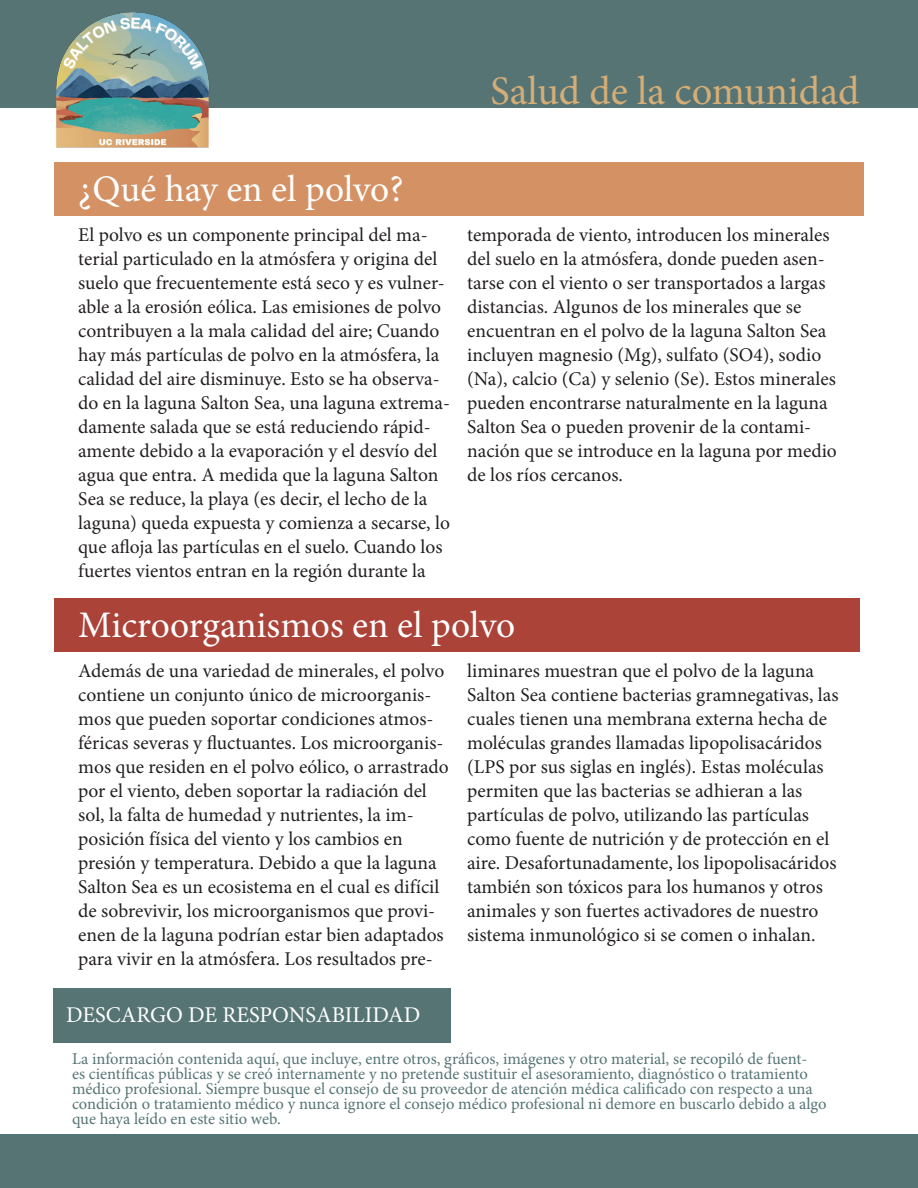
<style>
.page{position:relative;width:918px;height:1188px;background:#fff}
.page>*{position:absolute;margin:0;border:0;box-sizing:border-box;transform-origin:0 0}
.DATE{font:40.5px "Minion Pro";color:#d5ad76}
.Headingfs{font:37.5px "Minion Pro";letter-spacing:-.005em;color:#fff}
.Headingfs-2{font:22.5px "Minion Pro";color:#fff}
.t1{font:19.5px/24px "Minion Pro";color:#231f20}
.t2{font:16.5px/15px "Minion Pro";color:#577474}
</style>
<div class="page">
<div style="left:54px;top:989px;width:397px;height:54px;background:#577474"></div>
<div style="left:54px;top:162px;width:810px;height:54px;background:#d39164"></div>
<div style="left:0;top:1135px;width:918px;height:53px;background:#577474"></div>
<div style="left:0;top:0;width:918px;height:107px;background:#577474"></div>
<div style="left:54px;top:598px;width:806px;height:54px;background:#ab4339"></div>
<img style="left:44px;top:12px;width:176px;height:136px">
<p class="Headingfs" style="left:78px;top:164px;width:327px">¿Qué hay en el polvo?</p>
<p class="DATE" style="left:490px;top:64px;width:371px">Salud de la comunidad</p>
<p class="t1" style="left:78px;top:223px;width:373px">El polvo es un componente principal del ma&shy;terial particulado en la atmósfera y origina del suelo que frecuentemente está seco y es vulner&shy;able a la erosión eólica. Las emisiones de polvo contribuyen a la mala calidad del aire; Cuando hay más partículas de polvo en la atmósfera, la calidad del aire disminuye. Esto se ha observa&shy;do en la laguna Salton Sea, una laguna extrema&shy;damente salada que se está reduciendo rápid&shy;amente debido a la evaporación y el desvío del agua que entra. A medida que la laguna Salton Sea se reduce, la playa (es decir, el lecho de la laguna) queda expuesta y comienza a secarse, lo que afloja las partículas en el suelo. Cuando los fuertes vientos entran en la región durante la</p>
<p class="t1" style="left:467px;top:223px;width:371px">temporada de viento, introducen los minerales del suelo en la atmósfera, donde pueden asen&shy;tarse con el viento o ser transportados a largas distancias. Algunos de los minerales que se encuentran en el polvo de la laguna Salton Sea incluyen magnesio (Mg), sulfato (SO4), sodio (Na), calcio (Ca) y selenio (Se). Estos minerales pueden encontrarse naturalmente en la laguna Salton Sea o pueden provenir de la contami&shy;nación que se introduce en la laguna por medio de los ríos cercanos.</p>
<p class="Headingfs" style="left:78px;top:600px;width:439px">Microorganismos en el polvo</p>
<p class="t1" style="left:78px;top:658px;width:372px">Además de una variedad de minerales, el polvo contiene un conjunto único de microorganis&shy;mos que pueden soportar condiciones atmos&shy;féricas severas y fluctuantes. Los microorganis&shy;mos que residen en el polvo eólico, o arrastrado por el viento, deben soportar la radiación del sol, la falta de humedad y nutrientes, la im&shy;posición física del viento y los cambios en presión y temperatura. Debido a que la laguna Salton Sea es un ecosistema en el cual es difícil de sobrevivir, los microorganismos que provi&shy;enen de la laguna podrían estar bien adaptados para vivir en la atmósfera. Los resultados pre-</p>
<p class="t1" style="left:467px;top:658px;width:373px">liminares muestran que el polvo de la laguna Salton Sea contiene bacterias gramnegativas, las cuales tienen una membrana externa hecha de moléculas grandes llamadas lipopolisacáridos (LPS por sus siglas en inglés). Estas moléculas permiten que las bacterias se adhieran a las partículas de polvo, utilizando las partículas como fuente de nutrición y de protección en el aire. Desafortunadamente, los lipopolisacáridos también son tóxicos para los humanos y otros animales y son fuertes activadores de nuestro sistema inmunológico si se comen o inhalan.</p>
<p class="Headingfs-2" style="left:66px;top:1000px;width:356px">DESCARGO DE RESPONSABILIDAD</p>
<p class="t2" style="left:72px;top:1051px;width:756px">La información contenida aquí, que incluye, entre otros, gráficos, imágenes y otro material, se recopiló de fuent-<br>es científicas públicas y se creó internamente y no pretende sustituir el asesoramiento, diagnóstico o tratamiento médico profesional. Siempre busque el consejo de su proveedor de atención médica calificado con respecto a una condición o tratamiento médico y nunca ignore el consejo médico profesional ni demore en buscarlo debido a algo que haya leído en este sitio web.</p>
</div>
